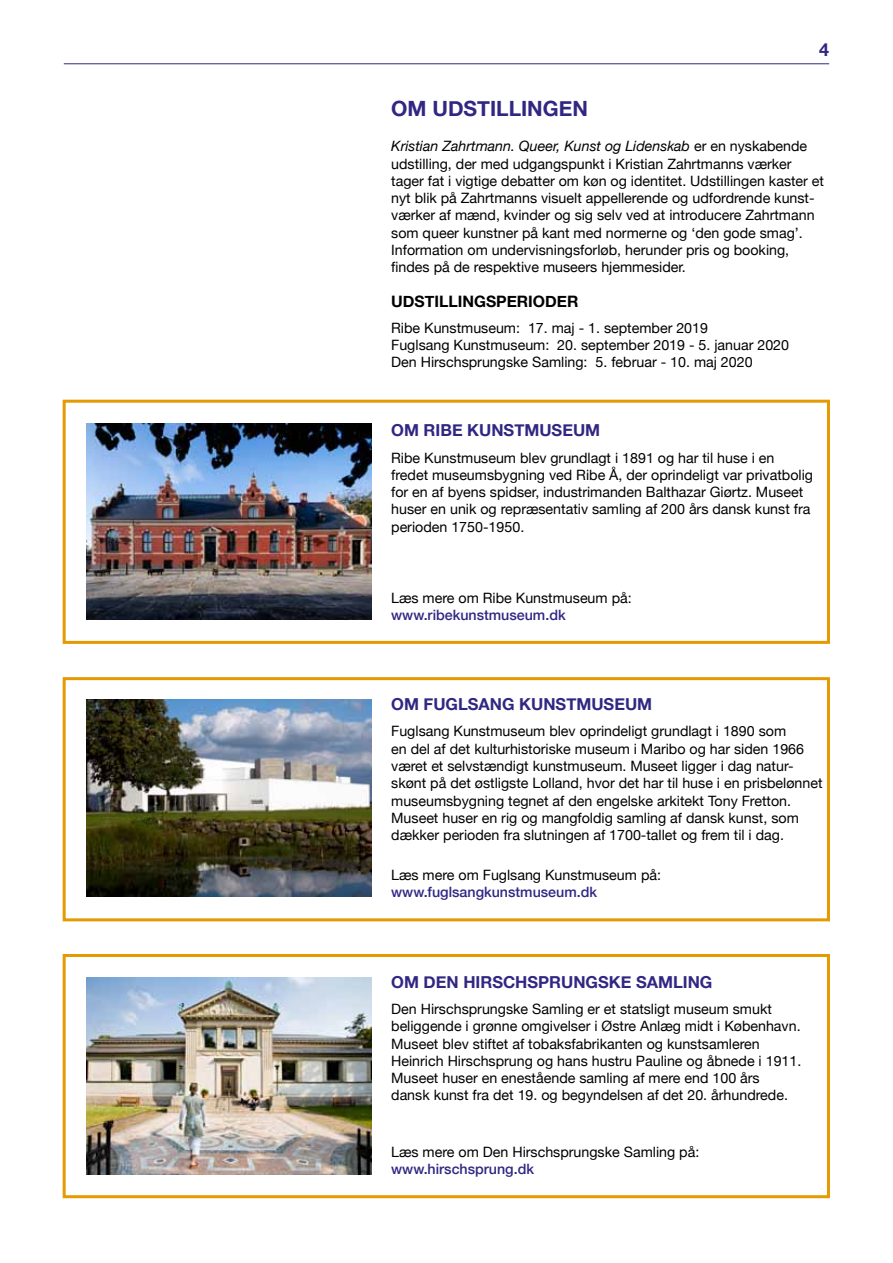
<style>
.page{position:relative;width:893px;height:1263px;background:#fff}
.page>*{position:absolute;margin:0;border:0;box-sizing:border-box;transform-origin:0 0}
.t1{font:700 21px "Helvetica Neue";color:#312783}
.t2{font:700 18px "Helvetica Neue";color:#312783}
.t3{font:700 16.5px "Helvetica Neue";color:#312783}
.t4{font:700 15.75px "Helvetica Neue";color:#000}
.t5{font:14.25px/17.2px "Helvetica Neue";color:#000}
.t6{font:500 14.25px "Helvetica Neue";color:#312783}
.s1{font-style:italic}
</style>
<div class="page">
<img style="left:86px;top:977px;width:285px;height:197px">
<div style="left:63px;top:954px;width:767px;height:244px;border:3px solid #e49a00"></div>
<img style="left:86px;top:423px;width:285px;height:197px">
<div style="left:63px;top:400px;width:767px;height:244px;border:3px solid #e49a00"></div>
<img style="left:86px;top:699px;width:285px;height:197px">
<div style="left:63px;top:677px;width:767px;height:244px;border:3px solid #e49a00"></div>
<hr style="left:64px;top:63px;width:765px;height:1px;background:#312783">
<p class="t2" style="left:819px;top:35px;width:12px">4</p>
<h1 class="t1" style="left:391px;top:92px;width:198px">OM UDSTILLINGEN</h1>
<p class="t5" style="left:391px;top:139px;width:434px"><span class="s1">Kristian Zahrtmann. Queer, Kunst og Lidenskab</span> er en nyskabende udstilling, der med udgangspunkt i Kristian Zahrtmanns værker tager fat i vigtige debatter om køn og identitet. Udstillingen kaster et nyt blik på Zahrtmanns visuelt appellerende og udfordrende kunst&shy;værker af mænd, kvinder og sig selv ved at introducere Zahrtmann som queer kunstner på kant med normerne og ‘den gode smag’.<br>Information om undervisningsforløb, herunder pris og booking, findes på de respektive museers hjemmesider.</p>
<p class="t4" style="left:391px;top:289px;width:189px">UDSTILLINGSPERIODER</p>
<p class="t5" style="left:391px;top:320px;width:399px">Ribe Kunstmuseum: 17. maj - 1. september 2019<br>Fuglsang Kunstmuseum: 20. september 2019 - 5. januar 2020<br>Den Hirschsprungske Samling: 5. februar - 10. maj 2020</p>
<p class="t3" style="left:391px;top:418px;width:211px">OM RIBE KUNSTMUSEUM</p>
<p class="t5" style="left:391px;top:450px;width:423px">Ribe Kunstmuseum blev grundlagt i 1891 og har til huse i en fredet museumsbygning ved Ribe Å, der oprindeligt var privatbolig for en af byens spidser, industrimanden Balthazar Giørtz. Museet huser en unik og repræsentativ samling af 200 års dansk kunst fra perioden 1750-1950.</p>
<p class="t5" style="left:391px;top:590px;width:242px">Læs mere om Ribe Kunstmuseum på:</p>
<p class="t6" style="left:391px;top:604px;width:176px">www.ribekunstmuseum.dk</p>
<p class="t3" style="left:391px;top:691px;width:262px">OM FUGLSANG KUNSTMUSEUM</p>
<p class="t5" style="left:391px;top:724px;width:433px">Fuglsang Kunstmuseum blev oprindeligt grundlagt i 1890 som<br>en del af det kulturhistoriske museum i Maribo og har siden 1966 været et selvstændigt kunstmuseum. Museet ligger i dag natur&shy;skønt på det østligste Lolland, hvor det har til huse i en prisbelønnet museumsbygning tegnet af den engelske arkitekt Tony Fretton.<br>Museet huser en rig og mangfoldig samling af dansk kunst, som dækker perioden fra slutningen af 1700-tallet og frem til i dag.</p>
<p class="t5" style="left:391px;top:867px;width:271px">Læs mere om Fuglsang Kunstmuseum på:</p>
<p class="t6" style="left:391px;top:880px;width:207px">www.fuglsangkunstmuseum.dk</p>
<p class="t3" style="left:391px;top:969px;width:323px">OM DEN HIRSCHSPRUNGSKE SAMLING</p>
<p class="t5" style="left:391px;top:1001px;width:412px">Den Hirschsprungske Samling er et statsligt museum smukt beliggende i grønne omgivelser i Østre Anlæg midt i København.<br>Museet blev stiftet af tobaksfabrikanten og kunstsamleren Heinrich Hirschsprung og hans hustru Pauline og åbnede i 1911.<br>Museet huser en enestående samling af mere end 100 års dansk kunst fra det 19. og begyndelsen af det 20. århundrede.</p>
<p class="t5" style="left:391px;top:1144px;width:310px">Læs mere om Den Hirschsprungske Samling på:</p>
<p class="t6" style="left:391px;top:1157px;width:144px">www.hirschsprung.dk</p>
</div>
